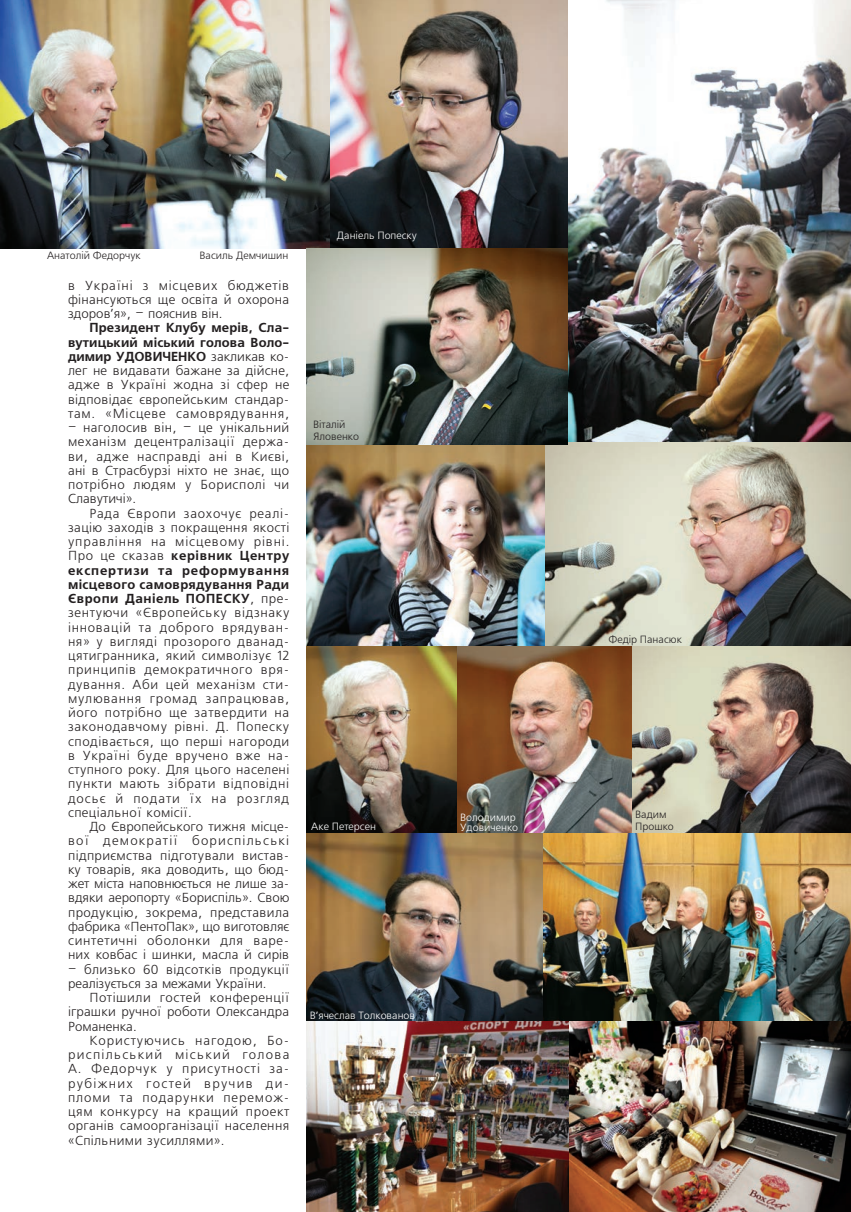
<style>
.page{position:relative;width:851px;height:1212px;background:#fff}
.page>*{position:absolute;margin:0;border:0;box-sizing:border-box;transform-origin:0 0}
.text_freeset{font:13.05px/14.2px "Free Set C";letter-spacing:.025em;color:#231f20;text-align:justify}
.foto{font:10.5px/12px "Free Set C";color:#231f20}
.foto-2{font:10.5px/10.5px "Free Set C";color:#fff}
.s1{font-weight:700}
</style>
<div class="page">
<img style="left:567px;top:0;width:283px;height:443px">
<img style="left:306px;top:443px;width:544px;height:204px">
<img style="left:306px;top:647px;width:151px;height:186px">
<img style="left:457px;top:647px;width:175px;height:186px">
<img style="left:632px;top:646px;width:218px;height:187px">
<img style="left:306px;top:833px;width:237px;height:188px">
<img style="left:568px;top:1021px;width:282px;height:191px">
<img style="left:543px;top:833px;width:307px;height:188px">
<img style="left:306px;top:1021px;width:262px;height:191px">
<img style="left:0;top:0;width:567px;height:248px">
<img style="left:306px;top:248px;width:261px;height:196px">
<p class="foto" style="left:47px;top:250px;width:95px">Анатолій Федорчук</p>
<p class="foto" style="left:199px;top:250px;width:90px">Василь Демчишин</p>
<p class="text_freeset" style="left:68px;top:279px;width:222px">в Україні з місцевих бюджетів фінансуються ще освіта й охорона здоров’я», – пояснив він.</p>
<p class="text_freeset" style="left:68px;top:321px;width:223px;text-indent:21px"><span class="s1">Президент Клубу мерів, Сла&shy;вутицький міський голова Воло&shy;димир УДОВИЧЕНКО</span> закликав ко&shy;лег не видавати бажане за дійсне, адже в Україні жодна зі сфер не відповідає європейським стандар&shy;там. «Місцеве самоврядування,</p>
<p class="text_freeset" style="left:68px;top:421px;width:223px">– наголосив він, – це унікальний механізм децентралізації держа&shy;ви, адже насправді ані в Києві, ані в Страсбурзі ніхто не знає, що потрібно людям у Борисполі чи Славутичі».</p>
<p class="text_freeset" style="left:68px;top:507px;width:223px;text-indent:21px">Рада Європи заохочує реалі&shy;зацію заходів з покращення якості управління на місцевому рівні.<br>Про це сказав <span class="s1">керівник Центру експертизи та реформування місцевого самоврядування Ради Європи Даніель ПОПЕСКУ</span>, пре&shy;зентуючи «Європейську відзнаку інновацій та доброго врядуван&shy;ня» у вигляді прозорого дванад&shy;цятигранника, який символізує 12 принципів демократичного вря&shy;дування. Аби цей механізм сти&shy;мулювання громад запрацював, його потрібно ще затвердити на законодавчому рівні. Д. Попеску сподівається, що перші нагороди в Україні буде вручено вже на&shy;ступного року. Для цього населені пункти мають зібрати відповідні досьє й подати їх на розгляд спеціальної комісії.</p>
<p class="text_freeset" style="left:68px;top:820px;width:223px;text-indent:21px">До Європейського тижня місце&shy;вої демократії бориспільські підприємства підготували вистав&shy;ку товарів, яка доводить, що бюд&shy;жет міста наповнюється не лише за&shy;вдяки аеропорту «Бориспіль». Свою продукцію, зокрема, представила фабрика «ПентоПак», що виготовляє синтетичні оболонки для варе&shy;них ковбас і шинки, масла й сирів</p>
<p class="text_freeset" style="left:68px;top:963px;width:223px">– близько 60 відсотків продукції реалізується за межами України.</p>
<p class="text_freeset" style="left:68px;top:991px;width:223px;text-indent:21px">Потішили гостей конференції іграшки ручної роботи Олександра Романенка.</p>
<p class="text_freeset" style="left:68px;top:1034px;width:223px;text-indent:21px">Користуючись нагодою, Бо&shy;риспільський міський голова А. Федорчук у присутності за&shy;рубіжних гостей вручив ди&shy;пломи та подарунки перемож&shy;цям конкурсу на кращий проект органів самоорганізації населення «Спільними зусиллями».</p>
<p class="foto-2" style="left:337px;top:230px;width:82px">Даніель Попеску</p>
<p class="foto" style="left:313px;top:419px;width:47px">Віталій<br>Яловенко</p>
<p class="foto" style="left:608px;top:633px;width:75px">Федір Панасюк</p>
<p class="foto-2" style="left:311px;top:822px;width:66px">Аке Петерсен</p>
<p class="foto-2" style="left:460px;top:812px;width:59px">Володимир<br>Удовиченко</p>
<p class="foto" style="left:635px;top:809px;width:40px">Вадим<br>Прошко</p>
<p class="foto-2" style="left:310px;top:1010px;width:107px">В’ячеслав Толкованов</p>
</div>
